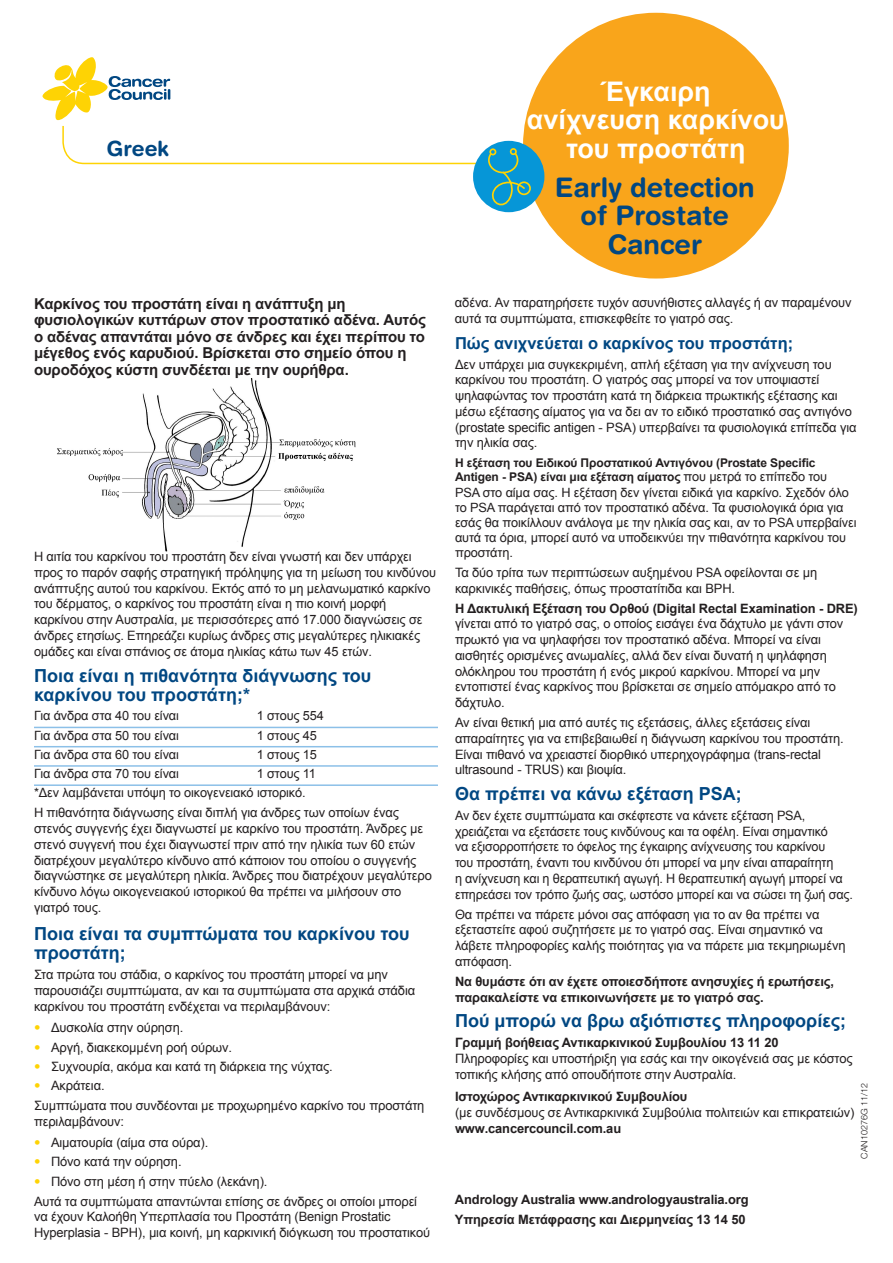
<style>
.page{position:relative;width:893px;height:1263px;background:#fff}
.page>*{position:absolute;margin:0;border:0;box-sizing:border-box;transform-origin:0 0}
.t1{font:700 27px/28.5px "Arial";color:#fff;text-align:center}
.t2{font:700 27px/28.5px "Helvetica Rounded LT Std";color:#014782;text-align:center}
.t3{font:700 21px "Helvetica Rounded LT Std";color:#014782}
.t4{font:700 18px/19.5px "Arial";color:#014782}
.t5{font:700 16.5px "Arial";color:#014782}
.t6{font:700 15px/16.5px "Arial";letter-spacing:-.01em;color:#231f20}
.t7{font:12.9px/15.8px "Arial";letter-spacing:-.01em;color:#231f20}
.t8{font:700 12.9px/20px "Arial";letter-spacing:-.01em;color:#231f20}
.t9{font:12.75px/15px "Arial";letter-spacing:-.01em;color:#231f20}
.t10{font:700 12px/14.7px "Arial";letter-spacing:-.01em;color:#231f20}
.t11{font:300 9px "Helvetica Neue LT Std";color:#231f20}
.s1{font-family:"Helvetica Neue LT Std";font-weight:300;color:#fed304}
.s2{font-weight:400;font-size:12.75px}
</style>
<div class="page">
<div style="left:523px;top:13px;width:266px;height:266px;background:#f9a51b;border-radius:50%"></div>
<div style="left:473px;top:141px;width:72px;height:71px;background:#0696d7;border-radius:50%"></div>
<img style="left:57px;top:375px;width:299px;height:177px">
<hr style="left:34px;top:727px;width:404px;height:1px;background:#8cc0e8">
<hr style="left:34px;top:746px;width:404px;height:1px;background:#8cc0e8">
<hr style="left:34px;top:765px;width:404px;height:2px;background:#8cc0e8">
<hr style="left:34px;top:784px;width:404px;height:2px;background:#8cc0e8">
<svg style="left:43px;top:57px;width:490px;height:156px"></svg>
<h2 class="t3" style="left:106px;top:136px;width:64px">Greek</h2>
<p class="t6" style="left:34px;top:296px;width:393px">Καρκίνος του προστάτη είναι η ανάπτυξη μη φυσιολογικών κυττάρων στον προστατικό αδένα. Αυτός ο αδένας απαντάται μόνο σε άνδρες και έχει περίπου το μέγεθος ενός καρυδιού. Βρίσκεται στο σημείο όπου η ουροδόχος κύστη συνδέεται με την ουρήθρα.</p>
<p class="t7" style="left:34px;top:549px;width:403px">Η αιτία του καρκίνου του προστάτη δεν είναι γνωστή και δεν υπάρχει προς το παρόν σαφής στρατηγική πρόληψης για τη μείωση του κινδύνου ανάπτυξης αυτού του καρκίνου. Εκτός από το μη μελανωματικό καρκίνο του δέρματος, ο καρκίνος του προστάτη είναι η πιο κοινή μορφή καρκίνου στην Αυστραλία, με περισσότερες από 17.000 διαγνώσεις σε άνδρες ετησίως. Επηρεάζει κυρίως άνδρες στις μεγαλύτερες ηλικιακές ομάδες και είναι σπάνιος σε άτομα ηλικίας κάτω των 45 ετών.</p>
<h3 class="t4" style="left:34px;top:666px;width:339px">Ποια είναι η πιθανότητα διάγνωσης του καρκίνου του προστάτη;*</h3>
<p class="t9" style="left:34px;top:708px;width:146px">Για άνδρα στα 40 του είναι</p>
<p class="t9" style="left:257px;top:708px;width:69px">1 στους 554</p>
<p class="t9" style="left:34px;top:728px;width:146px">Για άνδρα στα 50 του είναι</p>
<p class="t9" style="left:257px;top:728px;width:62px">1 στους 45</p>
<p class="t9" style="left:34px;top:747px;width:146px">Για άνδρα στα 60 του είναι</p>
<p class="t9" style="left:257px;top:747px;width:62px">1 στους 15</p>
<p class="t9" style="left:34px;top:766px;width:146px">Για άνδρα στα 70 του είναι</p>
<p class="t9" style="left:34px;top:764px;width:284px;line-height:19.2px;text-indent:223px">1 στους 11 *Δεν λαμβάνεται υπόψη το οικογενειακό ιστορικό.</p>
<p class="t7" style="left:34px;top:805px;width:399px">Η πιθανότητα διάγνωσης είναι διπλή για άνδρες των οποίων ένας στενός συγγενής έχει διαγνωστεί με καρκίνο του προστάτη. Άνδρες με στενό συγγενή που έχει διαγνωστεί πριν από την ηλικία των 60 ετών διατρέχουν μεγαλύτερο κίνδυνο από κάποιον του οποίου ο συγγενής διαγνώστηκε σε μεγαλύτερη ηλικία. Άνδρες που διατρέχουν μεγαλύτερο κίνδυνο λόγω οικογενειακού ιστορικού θα πρέπει να μιλήσουν στο γιατρό τους.</p>
<h3 class="t4" style="left:34px;top:924px;width:377px">Ποια είναι τα συμπτώματα του καρκίνου του προστάτη;</h3>
<p class="t7" style="left:34px;top:967px;width:383px">Στα πρώτα του στάδια, ο καρκίνος του προστάτη μπορεί να μην παρουσιάζει συμπτώματα, αν και τα συμπτώματα στα αρχικά στάδια καρκίνου του προστάτη ενδέχεται να περιλαμβάνουν:</p>
<p class="t7" style="left:34px;top:1020px;width:151px"><span class="s1">•</span> Δυσκολία στην ούρηση.</p>
<p class="t7" style="left:34px;top:1039px;width:200px"><span class="s1">•</span> Αργή, διακεκομμένη ροή ούρων.</p>
<p class="t7" style="left:34px;top:1058px;width:300px"><span class="s1">•</span> Συχνουρία, ακόμα και κατά τη διάρκεια της νύχτας.</p>
<p class="t7" style="left:34px;top:1075px;width:392px;line-height:20px"><span class="s1">•</span> Ακράτεια.<br>Συμπτώματα που συνδέονται με προχωρημένο καρκίνο του προστάτη</p>
<p class="t7" style="left:34px;top:1113px;width:91px">περιλαμβάνουν:</p>
<p class="t7" style="left:34px;top:1135px;width:176px"><span class="s1">•</span> Αιματουρία (αίμα στα ούρα).</p>
<p class="t7" style="left:34px;top:1154px;width:149px"><span class="s1">•</span> Πόνο κατά την ούρηση.</p>
<p class="t7" style="left:34px;top:1171px;width:385px;line-height:20px"><span class="s1">•</span> Πόνο στη μέση ή στην πύελο (λεκάνη).<br>Αυτά τα συμπτώματα απαντώνται επίσης σε άνδρες οι οποίοι μπορεί</p>
<p class="t7" style="left:34px;top:1209px;width:398px">να έχουν Καλοήθη Υπερπλασία του Προστάτη (Benign Prostatic<br>Hyperplasia - BPH), μια κοινή, μη καρκινική διόγκωση του προστατικού</p>
<h1 class="t1" style="left:527px;top:78px;width:259px">Έγκαιρη<br>ανίχνευση καρκίνου του προστάτη</h1>
<h1 class="t2" style="left:555px;top:172px;width:201px">Early detection of Prostate<br>Cancer</h1>
<p class="t7" style="left:455px;top:295px;width:398px">αδένα. Αν παρατηρήσετε τυχόν ασυνήθιστες αλλαγές ή αν παραμένουν αυτά τα συμπτώματα, επισκεφθείτε το γιατρό σας.</p>
<p class="t5" style="left:455px;top:332px;width:340px">Πώς ανιχνεύεται ο καρκίνος του προστάτη;</p>
<p class="t7" style="left:455px;top:356px;width:403px">Δεν υπάρχει μια συγκεκριμένη, απλή εξέταση για την ανίχνευση του καρκίνου του προστάτη. Ο γιατρός σας μπορεί να τον υποψιαστεί ψηλαφώντας τον προστάτη κατά τη διάρκεια πρωκτικής εξέτασης και μέσω εξέτασης αίματος για να δει αν το ειδικό προστατικό σας αντιγόνο (prostate specific antigen - PSA) υπερβαίνει τα φυσιολογικά επίπεδα για την ηλικία σας.</p>
<p class="t10" style="left:455px;top:456px;width:374px">Η εξέταση του Ειδικού Προστατικού Αντιγόνου (Prostate Specific<br>Antigen - PSA) είναι μια εξέταση αίματος <span class="s2">που μετρά το επίπεδο του</span></p>
<p class="t9" style="left:455px;top:485px;width:403px">PSA στο αίμα σας. Η εξέταση δεν γίνεται ειδικά για καρκίνο. Σχεδόν όλο το PSA παράγεται από τον προστατικό αδένα. Τα φυσιολογικά όρια για εσάς θα ποικίλλουν ανάλογα με την ηλικία σας και, αν το PSA υπερβαίνει αυτά τα όρια, μπορεί αυτό να υποδεικνύει την πιθανότητα καρκίνου του προστάτη.</p>
<p class="t7" style="left:455px;top:564px;width:364px">Τα δύο τρίτα των περιπτώσεων αυξημένου PSA οφείλονται σε μη καρκινικές παθήσεις, όπως προστατίτιδα και BPH.</p>
<p class="t8" style="left:455px;top:598px;width:404px">Η Δακτυλική Εξέταση του Ορθού (Digital Rectal Examination - DRE)</p>
<p class="t7" style="left:455px;top:616px;width:390px">γίνεται από το γιατρό σας, ο οποίος εισάγει ένα δάχτυλο με γάντι στον πρωκτό για να ψηλαφήσει τον προστατικό αδένα. Μπορεί να είναι αισθητές ορισμένες ανωμαλίες, αλλά δεν είναι δυνατή η ψηλάφηση ολόκληρου του προστάτη ή ενός μικρού καρκίνου. Μπορεί να μην εντοπιστεί ένας καρκίνος που βρίσκεται σε σημείο απόμακρο από το δάχτυλο.</p>
<p class="t7" style="left:455px;top:715px;width:390px">Αν είναι θετική μια από αυτές τις εξετάσεις, άλλες εξετάσεις είναι απαραίτητες για να επιβεβαιωθεί η διάγνωση καρκίνου του προστάτη.<br>Είναι πιθανό να χρειαστεί διορθικό υπερηχογράφημα (trans-rectal ultrasound - TRUS) και βιοψία.</p>
<h3 class="t4" style="left:455px;top:784px;width:288px">Θα πρέπει να κάνω εξέταση PSA;</h3>
<p class="t7" style="left:455px;top:807px;width:399px">Αν δεν έχετε συμπτώματα και σκέφτεστε να κάνετε εξέταση PSA, χρειάζεται να εξετάσετε τους κινδύνους και τα οφέλη. Είναι σημαντικό<br>να εξισορροπήσετε το όφελος της έγκαιρης ανίχνευσης του καρκίνου<br>του προστάτη, έναντι του κινδύνου ότι μπορεί να μην είναι απαραίτητη<br>η ανίχνευση και η θεραπευτική αγωγή. Η θεραπευτική αγωγή μπορεί να επηρεάσει τον τρόπο ζωής σας, ωστόσο μπορεί και να σώσει τη ζωή σας.</p>
<p class="t7" style="left:455px;top:906px;width:392px">Θα πρέπει να πάρετε μόνοι σας απόφαση για το αν θα πρέπει να εξεταστείτε αφού συζητήσετε με το γιατρό σας. Είναι σημαντικό να λάβετε πληροφορίες καλής ποιότητας για να πάρετε μια τεκμηριωμένη απόφαση.</p>
<p class="t8" style="left:455px;top:974px;width:380px;line-height:15.8px">Να θυμάστε ότι αν έχετε οποιεσδήποτε ανησυχίες ή ερωτήσεις, παρακαλείστε να επικοινωνήσετε με το γιατρό σας.</p>
<h3 class="t4" style="left:455px;top:1012px;width:393px">Πού μπορώ να βρω αξιόπιστες πληροφορίες;</h3>
<p class="t8" style="left:455px;top:1033px;width:325px">Γραμμή βοήθειας Αντικαρκινικού Συμβουλίου 13 11 20</p>
<p class="t7" style="left:455px;top:1051px;width:399px">Πληροφορίες και υποστήριξη για εσάς και την οικογένειά σας με κόστος τοπικής κλήσης από οπουδήποτε στην Αυστραλία.</p>
<p class="t8" style="left:455px;top:1087px;width:234px">Ιστοχώρος Αντικαρκινικού Συμβουλίου</p>
<p class="t7" style="left:455px;top:1104px;width:401px">(με συνδέσμους σε Αντικαρκινικά Συμβούλια πολιτειών και επικρατειών)</p>
<p class="t8" style="left:455px;top:1118px;width:168px">www.cancercouncil.com.au</p>
<p class="t11" style="left:859px;top:1159px;width:77px;rotate:-90deg">CAN10276G 11/12</p>
<p class="t8" style="left:455px;top:1190px;width:295px">Andrology Australia www.andrologyaustralia.org<br>Υπηρεσία Μετάφρασης και Διερμηνείας 13 14 50</p>
</div>
